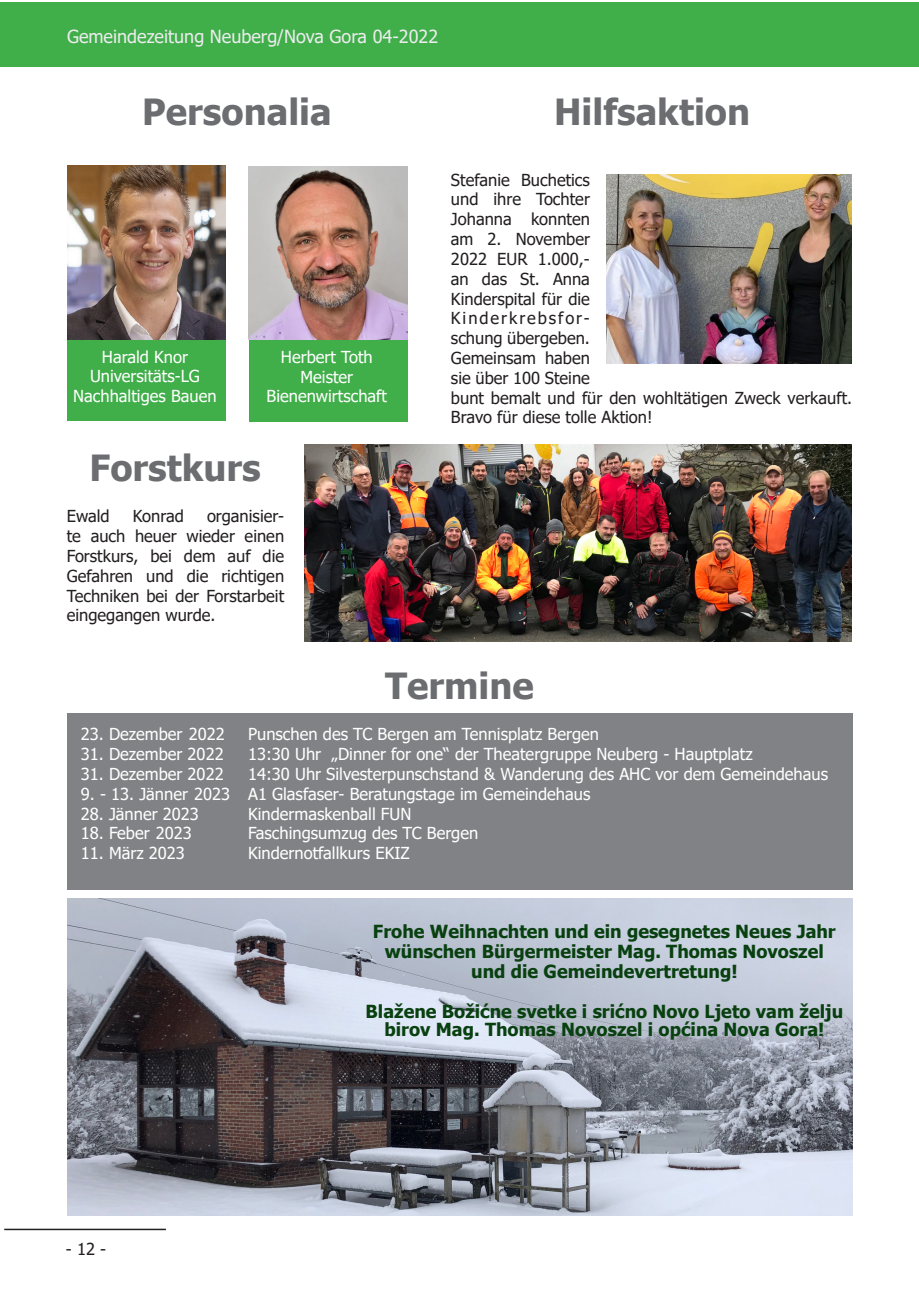
<style>
.page{position:relative;width:919px;height:1289px;background:#fff}
.page>*{position:absolute;margin:0;border:0;box-sizing:border-box;transform-origin:0 0}
.t1{font:700 36px "Tahoma";color:#6c6d70}
.t2{font:700 18px/19.8px "Tahoma";color:#08400f;text-align:center}
.t3{font:18px "Tahoma";color:#ececee}
.t4{font:16.5px/19.8px "Tahoma";color:#fff;text-align:center}
.t5{font:16.5px/19.8px "Tahoma";color:#231f20;text-align:justify}
</style>
<div class="page">
<div style="left:0;top:2px;width:906px;height:65px;background:#40ae49"></div>
<div style="left:897px;top:2px;width:21px;height:65px;background:#40ae49"></div>
<hr style="left:4px;top:1228px;width:162px;height:2px;background:#231f20">
<div style="left:67px;top:340px;width:159px;height:81px;background:#40ae49"></div>
<div style="left:67px;top:713px;width:785px;height:176px;background:#808285"></div>
<img style="left:67px;top:898px;width:785px;height:317px">
<img style="left:67px;top:166px;width:158px;height:173px">
<div style="left:249px;top:340px;width:159px;height:81px;background:#40ae49"></div>
<img style="left:249px;top:166px;width:158px;height:173px">
<img style="left:305px;top:445px;width:546px;height:196px">
<img style="left:607px;top:174px;width:244px;height:190px">
<p class="t3" style="left:67px;top:24px;width:372px">Gemeindezeitung Neuberg/Nova Gora 04-2022</p>
<h1 class="t1" style="left:142px;top:87px;width:191px">Personalia</h1>
<p class="t4" style="left:73px;top:347px;width:145px">Harald Knor<br>Universitäts-LG<br>Nachhaltiges Bauen</p>
<p class="t4" style="left:266px;top:348px;width:122px">Herbert Toth<br>Meister<br>Bienenwirtschaft</p>
<h1 class="t1" style="left:89px;top:443px;width:173px">Forstkurs</h1>
<p class="t5" style="left:67px;top:507px;width:44px">Ewald</p>
<p class="t5" style="left:133px;top:507px;width:52px">Konrad</p>
<p class="t5" style="left:67px;top:507px;width:219px;text-indent:140px">organisier&shy;te auch heuer wieder einen Forstkurs, bei dem auf die Gefahren und die richtigen Techniken bei der Forstarbeit eingegangen wurde.</p>
<h1 class="t1" style="left:554px;top:87px;width:197px">Hilfsaktion</h1>
<p class="t5" style="left:451px;top:171px;width:402px;text-align:left">Stefanie Buchetics<br>und ihre Tochter<br>Johanna konnten<br>am 2. November<br>2022 EUR 1.000,-<br>an das St. Anna<br>Kinderspital für die<br>Kinderkrebsfor-<br>schung übergeben.<br>Gemeinsam haben<br>sie über 100 Steine<br>bunt bemalt und für den wohltätigen Zweck verkauft.<br>Bravo für diese tolle Aktion!</p>
<h1 class="t1" style="left:385px;top:661px;width:150px">Termine</h1>
<p class="t4" style="left:81px;top:725px;width:146px">23. Dezember 2022</p>
<p class="t4" style="left:248px;top:725px;width:352px">Punschen des TC Bergen am Tennisplatz Bergen</p>
<p class="t4" style="left:81px;top:745px;width:144px">31. Dezember 2022</p>
<p class="t4" style="left:248px;top:745px;width:506px">13:30 Uhr „Dinner for one“ der Theatergruppe Neuberg - Hauptplatz</p>
<p class="t4" style="left:81px;top:765px;width:144px">31. Dezember 2022</p>
<p class="t4" style="left:248px;top:765px;width:581px">14:30 Uhr Silvesterpunschstand &amp; Wanderung des AHC vor dem Gemeindehaus</p>
<p class="t4" style="left:81px;top:784px;width:511px">9. - 13. Jänner 2023 A1 Glasfaser- Beratungstage im Gemeindehaus</p>
<p class="t4" style="left:81px;top:804px;width:119px">28. Jänner 2023</p>
<p class="t4" style="left:248px;top:804px;width:165px">Kindermaskenball FUN</p>
<p class="t4" style="left:81px;top:824px;width:113px">18. Feber 2023</p>
<p class="t4" style="left:248px;top:824px;width:232px">Faschingsumzug des TC Bergen</p>
<p class="t4" style="left:81px;top:844px;width:106px">11. März 2023</p>
<p class="t4" style="left:248px;top:844px;width:163px">Kindernotfallkurs EKIZ</p>
<p class="t5" style="left:66px;top:1240px;width:42px">- 12 -</p>
<p class="t2" style="left:373px;top:922px;width:464px">Frohe Weihnachten und ein gesegnetes Neues Jahr wünschen Bürgermeister Mag. Thomas Novoszel und die Gemeindevertretung!</p>
<p class="t2" style="left:365px;top:1002px;width:479px;line-height:18px">Blažene Božićne svetke i srićno Novo Ljeto vam želju birov Mag. Thomas Novoszel i općina Nova Gora!</p>
</div>
